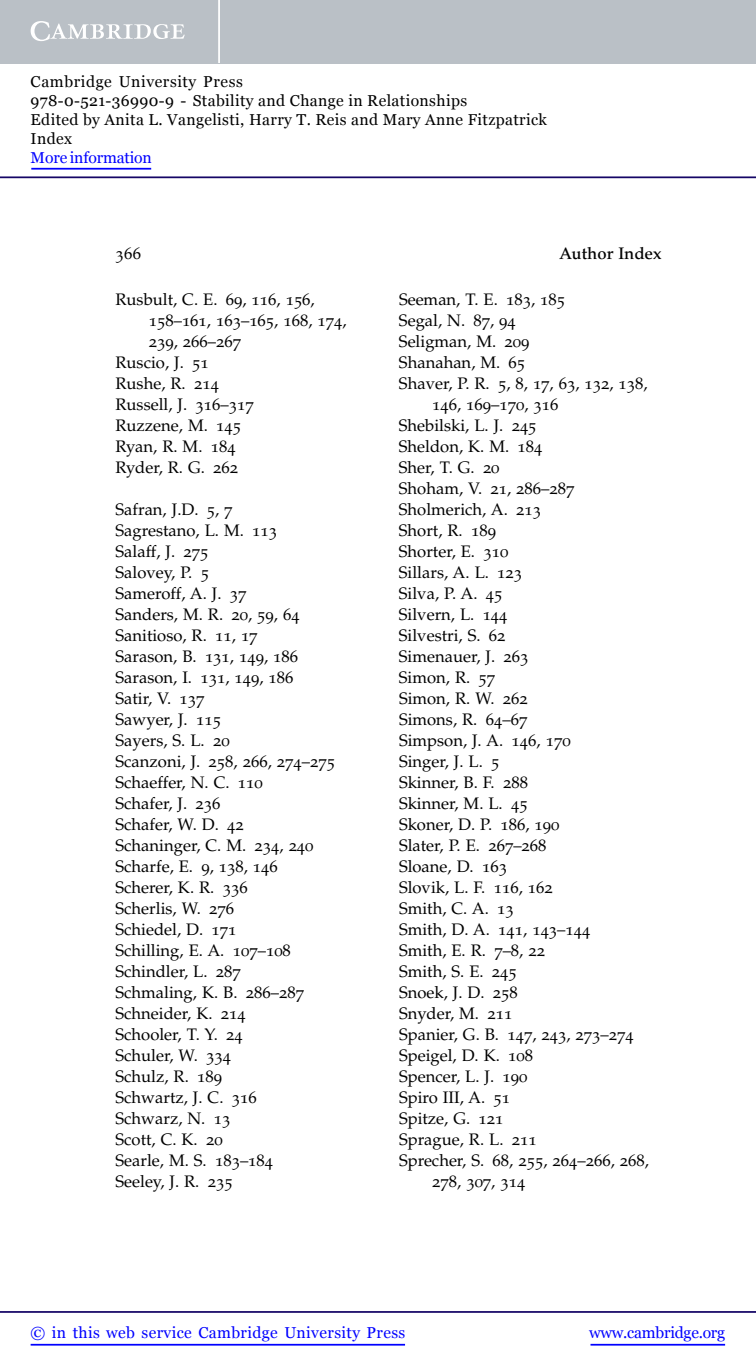
<style>
.page{position:relative;width:756px;height:1371px;background:#fff}
.page>*{position:absolute;margin:0;border:0;box-sizing:border-box;transform-origin:0 0}
.t1{font:16.62px/21px "Palatino";color:#000}
.t2{font:16.62px "Palatino SC";color:#000}
.t3{font:500 16.62px "Palatino";color:#000}
.t4{font:15.75px/18.9px "Georgia";letter-spacing:.025em;color:#000}
.t5{font:15.75px "Georgia";letter-spacing:.025em;color:#00f}
.t6{font:15.75px "Georgia";letter-spacing:-.015em;color:#00f}
.t7{font:15.75px "Georgia";letter-spacing:-.01em;color:#00f}
.s1{font-family:"Palatino SC"}
.s2{font-family:"Palatino"}
</style>
<div class="page">
<div style="left:0;top:0;width:756px;height:63px;background:#bac0c6"></div>
<svg style="left:31px;top:21px;width:154px;height:20px"></svg>
<hr style="left:218px;top:0;width:2px;height:63px;background:#fff">
<hr style="left:0;top:176px;width:756px;height:2px;background:#150666">
<hr style="left:591px;top:1343px;width:134px;height:2px;background:#00f">
<hr style="left:0;top:1310px;width:756px;height:2px;background:#150666">
<hr style="left:31px;top:1343px;width:374px;height:2px;background:#00f">
<hr style="left:31px;top:168px;width:120px;height:2px;background:#00f">
<p class="t4" style="left:31px;top:72px;width:518px">Cambridge University Press<br>978-0-521-36990-9 - Stability and Change in Relationships<br>Edited by Anita L. Vangelisti, Harry T. Reis and Mary Anne Fitzpatrick Index</p>
<p class="t7" style="left:31px;top:148px;width:123px">More information</p>
<p class="t2" style="left:116px;top:247px;width:27px">366</p>
<p class="t3" style="left:559px;top:247px;width:104px">Author Index</p>
<p class="t1" style="left:116px;top:290px;width:201px">Rusbult, C. E. <span class="s1">69</span>, <span class="s1">116</span>, <span class="s1">156</span>,</p>
<p class="t2" style="left:149px;top:313px;width:199px">158<span class="s2">–</span>161<span class="s2">,</span> 163<span class="s2">–</span>165<span class="s2">,</span> 168<span class="s2">,</span> 174<span class="s2">,</span></p>
<p class="t2" style="left:149px;top:334px;width:94px">239<span class="s2">,</span> 266<span class="s2">–</span>267</p>
<p class="t1" style="left:116px;top:353px;width:95px">Ruscio, J. <span class="s1">51</span></p>
<p class="t1" style="left:116px;top:374px;width:105px">Rushe, R. <span class="s1">214</span></p>
<p class="t1" style="left:116px;top:395px;width:140px">Russell, J. <span class="s1">316</span>–<span class="s1">317</span></p>
<p class="t1" style="left:116px;top:416px;width:127px">Ruzzene, M. <span class="s1">145</span></p>
<p class="t1" style="left:116px;top:437px;width:122px">Ryan, R. M. <span class="s1">184</span></p>
<p class="t1" style="left:116px;top:458px;width:124px">Ryder, R. G. <span class="s1">262</span></p>
<p class="t1" style="left:116px;top:500px;width:221px">Safran, J.D. <span class="s1">5</span>, <span class="s1">7<br></span>Sagrestano, L. M. <span class="s1">113<br></span>Salaff, J. <span class="s1">275<br></span>Salovey, P. <span class="s1">5<br></span>Sameroff, A. J. <span class="s1">37<br></span>Sanders, M. R. <span class="s1">20</span>, <span class="s1">59</span>, <span class="s1">64<br></span>Sanitioso, R. <span class="s1">11</span>, <span class="s1">17<br></span>Sarason, B. <span class="s1">131</span>, <span class="s1">149</span>, <span class="s1">186<br></span>Sarason, I. <span class="s1">131</span>, <span class="s1">149</span>, <span class="s1">186<br></span>Satir, V. <span class="s1">137<br></span>Sawyer, J. <span class="s1">115<br></span>Sayers, S. L. <span class="s1">20<br></span>Scanzoni, J. <span class="s1">258</span>, <span class="s1">266</span>, <span class="s1">274</span>–<span class="s1">275<br></span>Schaeffer, N. C. <span class="s1">110<br></span>Schafer, J. <span class="s1">236<br></span>Schafer, W. D. <span class="s1">42<br></span>Schaninger, C. M. <span class="s1">234</span>, <span class="s1">240<br></span>Scharfe, E. <span class="s1">9</span>, <span class="s1">138</span>, <span class="s1">146<br></span>Scherer, K. R. <span class="s1">336<br></span>Scherlis, W. <span class="s1">276<br></span>Schiedel, D. <span class="s1">171<br></span>Schilling, E. A. <span class="s1">107</span>–<span class="s1">108<br></span>Schindler, L. <span class="s1">287<br></span>Schmaling, K. B. <span class="s1">286</span>–<span class="s1">287<br></span>Schneider, K. <span class="s1">214<br></span>Schooler, T. Y. <span class="s1">24<br></span>Schuler, W. <span class="s1">334<br></span>Schulz, R. <span class="s1">189<br></span>Schwartz, J. C. <span class="s1">316<br></span>Schwarz, N. <span class="s1">13<br></span>Scott, C. K. <span class="s1">20<br></span>Searle, M. S. <span class="s1">183</span>–<span class="s1">184<br></span>Seeley, J. R. <span class="s1">235</span></p>
<p class="t1" style="left:399px;top:290px;width:168px">Seeman, T. E. <span class="s1">183</span>, <span class="s1">185</span></p>
<p class="t1" style="left:399px;top:311px;width:118px">Segal, N. <span class="s1">87</span>, <span class="s1">94</span></p>
<p class="t1" style="left:399px;top:332px;width:132px">Seligman, M. <span class="s1">209</span></p>
<p class="t1" style="left:399px;top:353px;width:128px">Shanahan, M. <span class="s1">65</span></p>
<p class="t1" style="left:399px;top:374px;width:250px">Shaver, P. R. <span class="s1">5</span>, <span class="s1">8</span>, <span class="s1">17</span>, <span class="s1">63</span>, <span class="s1">132</span>, <span class="s1">138</span>,</p>
<p class="t2" style="left:432px;top:397px;width:128px">146<span class="s2">,</span> 169<span class="s2">–</span>170<span class="s2">,</span> 316</p>
<p class="t1" style="left:399px;top:416px;width:139px">Shebilski, L. J. <span class="s1">245</span></p>
<p class="t1" style="left:399px;top:437px;width:145px">Sheldon, K. M. <span class="s1">184</span></p>
<p class="t1" style="left:399px;top:458px;width:102px">Sher, T. G. <span class="s1">20</span></p>
<p class="t1" style="left:399px;top:479px;width:177px">Shoham, V. <span class="s1">21</span>, <span class="s1">286</span>–<span class="s1">287</span></p>
<p class="t1" style="left:399px;top:500px;width:144px">Sholmerich, A. <span class="s1">213</span></p>
<p class="t1" style="left:399px;top:521px;width:99px">Short, R. <span class="s1">189</span></p>
<p class="t1" style="left:399px;top:542px;width:111px">Shorter, E. <span class="s1">310</span></p>
<p class="t1" style="left:399px;top:563px;width:125px">Sillars, A. L. <span class="s1">123</span></p>
<p class="t1" style="left:399px;top:584px;width:105px">Silva, P. A. <span class="s1">45</span></p>
<p class="t1" style="left:399px;top:605px;width:110px">Silvern, L. <span class="s1">144</span></p>
<p class="t1" style="left:399px;top:626px;width:108px">Silvestri, S. <span class="s1">62</span></p>
<p class="t1" style="left:399px;top:647px;width:131px">Simenauer, J. <span class="s1">263</span></p>
<p class="t1" style="left:399px;top:668px;width:98px">Simon, R. <span class="s1">57</span></p>
<p class="t1" style="left:399px;top:689px;width:130px">Simon, R. W. <span class="s1">262</span></p>
<p class="t1" style="left:399px;top:710px;width:130px">Simons, R. <span class="s1">64</span>–<span class="s1">67</span></p>
<p class="t1" style="left:399px;top:731px;width:173px">Simpson, J. A. <span class="s1">146</span>, <span class="s1">170</span></p>
<p class="t1" style="left:399px;top:752px;width:102px">Singer, J. L. <span class="s1">5</span></p>
<p class="t1" style="left:399px;top:773px;width:131px">Skinner, B. F. <span class="s1">288</span></p>
<p class="t1" style="left:399px;top:794px;width:130px">Skinner, M. L. <span class="s1">45</span></p>
<p class="t1" style="left:399px;top:815px;width:162px">Skoner, D. P. <span class="s1">186</span>, <span class="s1">190</span></p>
<p class="t1" style="left:399px;top:836px;width:149px">Slater, P. E. <span class="s1">267</span>–<span class="s1">268</span></p>
<p class="t1" style="left:399px;top:857px;width:109px">Sloane, D. <span class="s1">163</span></p>
<p class="t1" style="left:399px;top:878px;width:155px">Slovik, L. F. <span class="s1">116</span>, <span class="s1">162</span></p>
<p class="t1" style="left:399px;top:899px;width:116px">Smith, C. A. <span class="s1">13</span></p>
<p class="t1" style="left:399px;top:920px;width:193px">Smith, D. A. <span class="s1">141</span>, <span class="s1">143</span>–<span class="s1">144</span></p>
<p class="t1" style="left:399px;top:941px;width:148px">Smith, E. R. <span class="s1">7</span>–<span class="s1">8</span>, <span class="s1">22</span></p>
<p class="t1" style="left:399px;top:962px;width:119px">Smith, S. E. <span class="s1">245</span></p>
<p class="t1" style="left:399px;top:983px;width:120px">Snoek, J. D. <span class="s1">258</span></p>
<p class="t1" style="left:399px;top:1004px;width:115px">Snyder, M. <span class="s1">211</span></p>
<p class="t1" style="left:399px;top:1025px;width:236px">Spanier, G. B. <span class="s1">147</span>, <span class="s1">243</span>, <span class="s1">273</span>–<span class="s1">274</span></p>
<p class="t1" style="left:399px;top:1046px;width:136px">Speigel, D. K. <span class="s1">108</span></p>
<p class="t1" style="left:399px;top:1067px;width:130px">Spencer, L. J. <span class="s1">190</span></p>
<p class="t1" style="left:399px;top:1088px;width:113px">Spiro III, A. <span class="s1">51</span></p>
<p class="t1" style="left:399px;top:1109px;width:106px">Spitze, G. <span class="s1">121</span></p>
<p class="t1" style="left:399px;top:1130px;width:139px">Sprague, R. L. <span class="s1">211</span></p>
<p class="t1" style="left:399px;top:1151px;width:251px">Sprecher, S. <span class="s1">68</span>, <span class="s1">255</span>, <span class="s1">264</span>–<span class="s1">266</span>, <span class="s1">268</span>,</p>
<p class="t2" style="left:432px;top:1174px;width:95px">278<span class="s2">,</span> 307<span class="s2">,</span> 314</p>
<p class="t5" style="left:31px;top:1322px;width:376px">© in this web service Cambridge University Press</p>
<p class="t6" style="left:589px;top:1322px;width:137px">www.cambridge.org</p>
</div>
